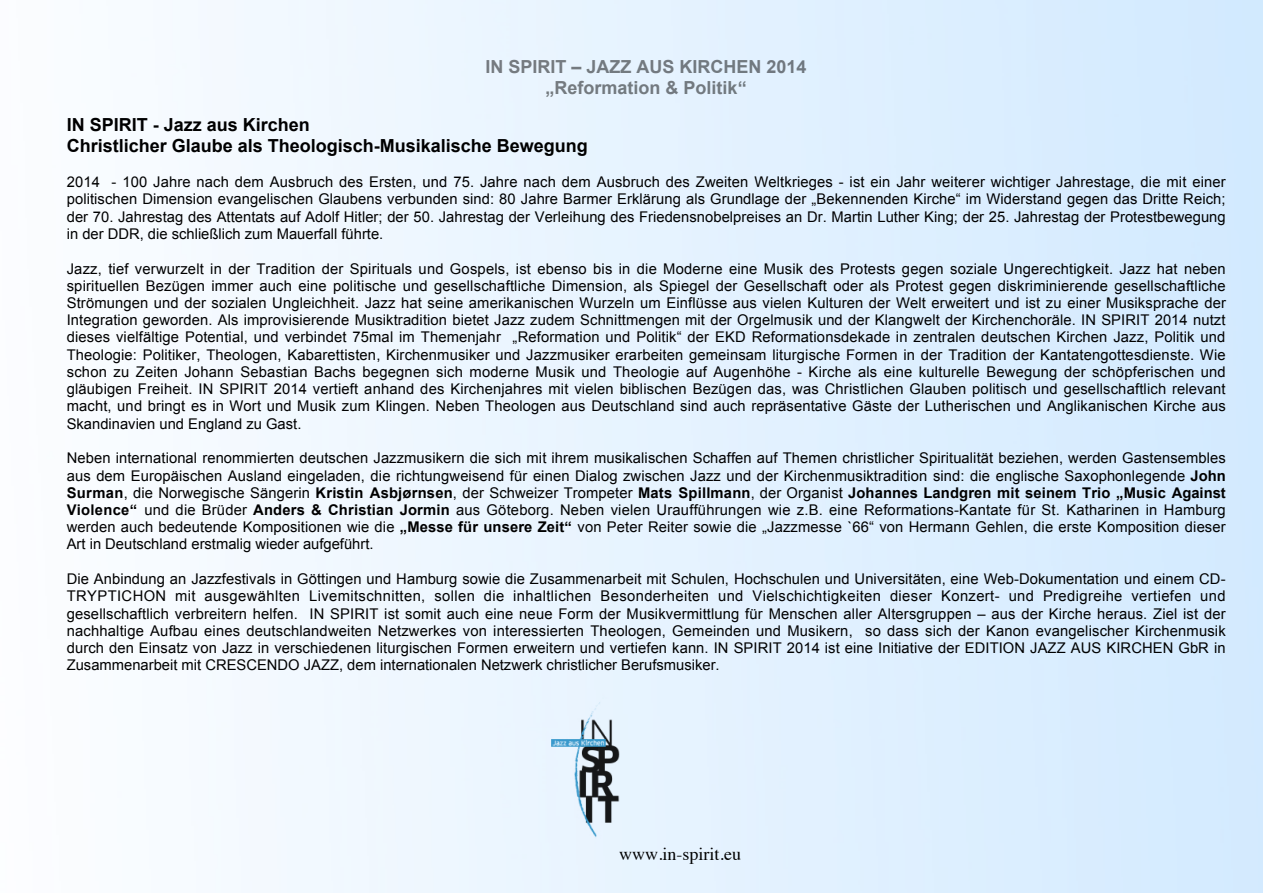
<style>
.page{position:relative;width:1263px;height:893px;background:#fff}
.page>*{position:absolute;margin:0;border:0;box-sizing:border-box;transform-origin:0 0}
.t1{font:700 18px/20.9px "Arial";color:#000}
.t2{font:700 18px/20.9px "Arial";color:#808080;text-align:center}
.t3{font:18px "Times";color:#000}
.t4{font:14.7px/17.2px "Arial";color:#000;text-align:justify}
.s1{font-weight:700}
</style>
<div class="page">
<img style="left:551px;top:693px;width:68px;height:167px">
<p class="t2" style="left:485px;top:57px;width:323px">IN SPIRIT – JAZZ AUS KIRCHEN 2014 „Reformation &amp; Politik“</p>
<p class="t1" style="left:67px;top:115px;width:523px">IN SPIRIT - Jazz aus Kirchen<br>Christlicher Glaube als Theologisch-Musikalische Bewegung</p>
<p class="t4" style="left:67px;top:174px;width:1160px">2014 - 100 Jahre nach dem Ausbruch des Ersten, und 75. Jahre nach dem Ausbruch des Zweiten Weltkrieges - ist ein Jahr weiterer wichtiger Jahrestage, die mit einer politischen Dimension evangelischen Glaubens verbunden sind: 80 Jahre Barmer Erklärung als Grundlage der „Bekennenden Kirche“ im Widerstand gegen das Dritte Reich; der 70. Jahrestag des Attentats auf Adolf Hitler; der 50. Jahrestag der Verleihung des Friedensnobelpreises an Dr. Martin Luther King; der 25. Jahrestag der Protestbewegung in der DDR, die schließlich zum Mauerfall führte.</p>
<p class="t4" style="left:67px;top:260px;width:1161px">Jazz, tief verwurzelt in der Tradition der Spirituals und Gospels, ist ebenso bis in die Moderne eine Musik des Protests gegen soziale Ungerechtigkeit. Jazz hat neben spirituellen Bezügen immer auch eine politische und gesellschaftliche Dimension, als Spiegel der Gesellschaft oder als Protest gegen diskriminierende gesellschaftliche Strömungen und der sozialen Ungleichheit. Jazz hat seine amerikanischen Wurzeln um Einflüsse aus vielen Kulturen der Welt erweitert und ist zu einer Musiksprache der Integration geworden. Als improvisierende Musiktradition bietet Jazz zudem Schnittmengen mit der Orgelmusik und der Klangwelt der Kirchenchoräle. IN SPIRIT 2014 nutzt dieses vielfältige Potential, und verbindet 75mal im Themenjahr „Reformation und Politik“ der EKD Reformationsdekade in zentralen deutschen Kirchen Jazz, Politik und Theologie: Politiker, Theologen, Kabarettisten, Kirchenmusiker und Jazzmusiker erarbeiten gemeinsam liturgische Formen in der Tradition der Kantatengottesdienste. Wie schon zu Zeiten Johann Sebastian Bachs begegnen sich moderne Musik und Theologie auf Augenhöhe - Kirche als eine kulturelle Bewegung der schöpferischen und gläubigen Freiheit. IN SPIRIT 2014 vertieft anhand des Kirchenjahres mit vielen biblischen Bezügen das, was Christlichen Glauben politisch und gesellschaftlich relevant macht, und bringt es in Wort und Musik zum Klingen. Neben Theologen aus Deutschland sind auch repräsentative Gäste der Lutherischen und Anglikanischen Kirche aus Skandinavien und England zu Gast.</p>
<p class="t4" style="left:67px;top:450px;width:1160px">Neben international renommierten deutschen Jazzmusikern die sich mit ihrem musikalischen Schaffen auf Themen christlicher Spiritualität beziehen, werden Gastensembles aus dem Europäischen Ausland eingeladen, die richtungweisend für einen Dialog zwischen Jazz und der Kirchenmusiktradition sind: die englische Saxophonlegende <span class="s1">John Surman</span>, die Norwegische Sängerin <span class="s1">Kristin Asbjørnsen</span>, der Schweizer Trompeter <span class="s1">Mats Spillmann</span>, der Organist <span class="s1">Johannes Landgren mit seinem Trio „Music Against Violence“</span> und die Brüder <span class="s1">Anders &amp; Christian Jormin</span> aus Göteborg. Neben vielen Uraufführungen wie z.B. eine Reformations-Kantate für St. Katharinen in Hamburg werden auch bedeutende Kompositionen wie die <span class="s1">„Messe für unsere Zeit“</span> von Peter Reiter sowie die „Jazzmesse `66“ von Hermann Gehlen, die erste Komposition dieser Art in Deutschland erstmalig wieder aufgeführt.</p>
<p class="t4" style="left:67px;top:570px;width:1160px">Die Anbindung an Jazzfestivals in Göttingen und Hamburg sowie die Zusammenarbeit mit Schulen, Hochschulen und Universitäten, eine Web-Dokumentation und einem CD-TRYPTICHON mit ausgewählten Livemitschnitten, sollen die inhaltlichen Besonderheiten und Vielschichtigkeiten dieser Konzert- und Predigreihe vertiefen und gesellschaftlich verbreitern helfen. IN SPIRIT ist somit auch eine neue Form der Musikvermittlung für Menschen aller Altersgruppen – aus der Kirche heraus. Ziel ist der nachhaltige Aufbau eines deutschlandweiten Netzwerkes von interessierten Theologen, Gemeinden und Musikern, so dass sich der Kanon evangelischer Kirchenmusik durch den Einsatz von Jazz in verschiedenen liturgischen Formen erweitern und vertiefen kann. IN SPIRIT 2014 ist eine Initiative der EDITION JAZZ AUS KIRCHEN GbR in Zusammenarbeit mit CRESCENDO JAZZ, dem internationalen Netzwerk christlicher Berufsmusiker.</p>
<p class="t3" style="left:619px;top:837px;width:123px">www.in-spirit.eu</p>
</div>
